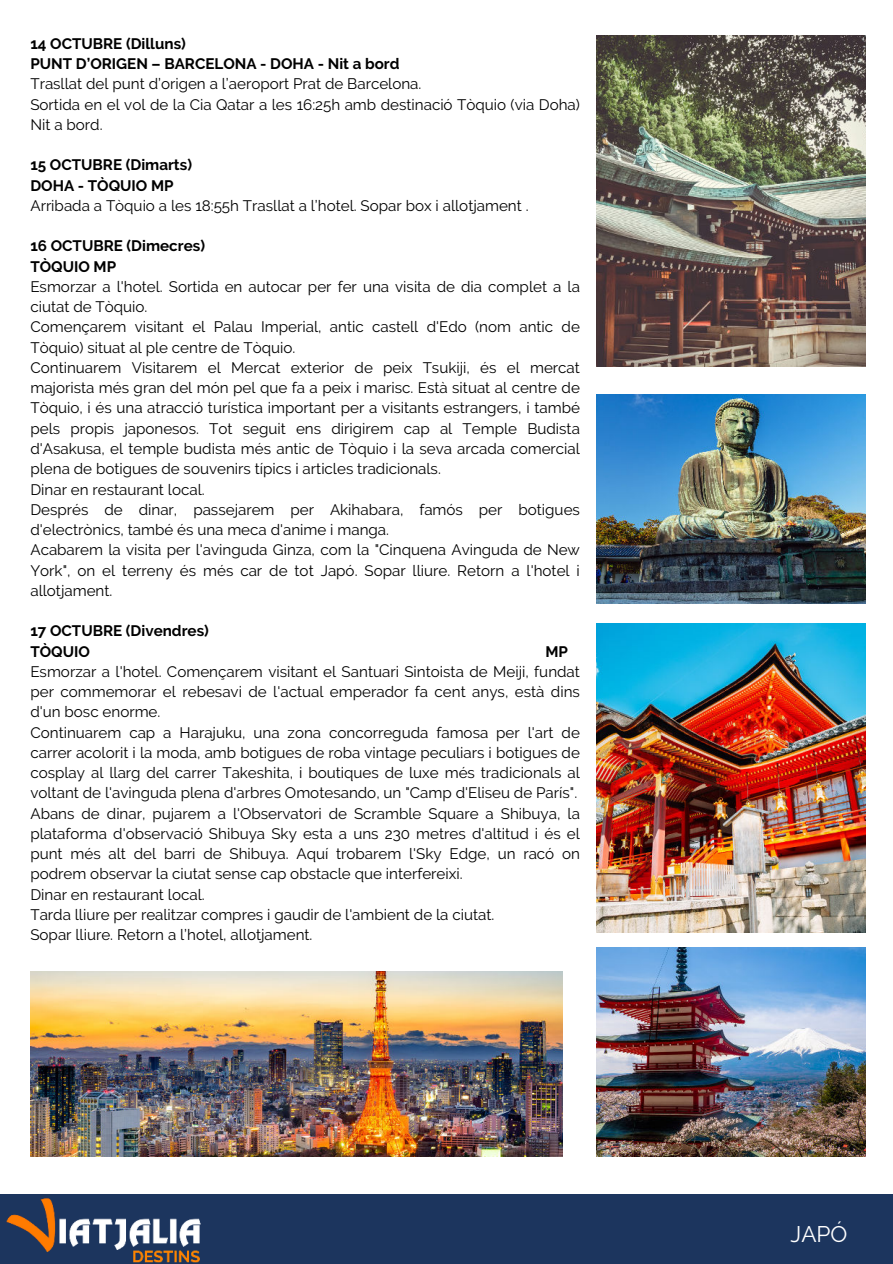
<style>
.page{position:relative;width:893px;height:1264px;background:#fff}
.page>*{position:absolute;margin:0;border:0;box-sizing:border-box;transform-origin:0 0}
.t1{font:22.5px "Raleway";color:#fff}
.t2{font:15.15px/20.2px "Raleway";color:#000}
.t3{font:700 15.15px/20.2px "Raleway";color:#000}
</style>
<div class="page">
<img style="left:597px;top:394px;width:268px;height:210px">
<img style="left:597px;top:623px;width:268px;height:309px">
<div style="left:0;top:1193px;width:892px;height:70px;background:#1c355e"></div>
<img style="left:0;top:1193px;width:222px;height:70px">
<img style="left:597px;top:947px;width:268px;height:209px">
<img style="left:597px;top:36px;width:268px;height:330px">
<img style="left:30px;top:971px;width:533px;height:185px">
<p class="t3" style="left:30px;top:33px;width:370px">14 OCTUBRE (Dilluns)<br>PUNT D’ORIGEN – BARCELONA - DOHA - Nit a bord</p>
<p class="t2" style="left:30px;top:74px;width:551px">Trasllat del punt d’origen a l’aeroport Prat de Barcelona.<br>Sortida en el vol de la Cia Qatar a les 16:25h amb destinació Tòquio (via Doha)<br>Nit a bord.</p>
<p class="t3" style="left:30px;top:155px;width:163px">15 OCTUBRE (Dimarts)<br>DOHA - TÒQUIO MP</p>
<p class="t2" style="left:30px;top:195px;width:499px">Arribada a Tòquio a les 18:55h Trasllat a l’hotel. Sopar box i allotjament .</p>
<p class="t3" style="left:30px;top:236px;width:176px">16 OCTUBRE (Dimecres)<br>TÒQUIO MP</p>
<p class="t2" style="left:30px;top:276px;width:551px">Esmorzar a l'hotel. Sortida en autocar per fer una visita de dia complet a la ciutat de Tòquio.<br>Començarem visitant el Palau Imperial, antic castell d'Edo (nom antic de Tòquio) situat al ple centre de Tòquio.<br>Continuarem Visitarem el Mercat exterior de peix Tsukiji, és el mercat majorista més gran del món pel que fa a peix i marisc. Està situat al centre de Tòquio, i és una atracció turística important per a visitants estrangers, i també pels propis japonesos. Tot seguit ens dirigirem cap al Temple Budista d'Asakusa, el temple budista més antic de Tòquio i la seva arcada comercial plena de botigues de souvenirs típics i articles tradicionals.<br>Dinar en restaurant local.<br>Després de dinar, passejarem per Akihabara, famós per botigues d'electrònics, també és una meca d'anime i manga.<br>Acabarem la visita per l'avinguda Ginza, com la "Cinquena Avinguda de New York", on el terreny és més car de tot Japó. Sopar lliure. Retorn a l'hotel i allotjament.</p>
<p class="t3" style="left:30px;top:621px;width:180px">17 OCTUBRE (Divendres)<br>TÒQUIO</p>
<p class="t3" style="left:545px;top:641px;width:24px">MP</p>
<p class="t2" style="left:30px;top:661px;width:551px">Esmorzar a l'hotel. Començarem visitant el Santuari Sintoista de Meiji, fundat per commemorar el rebesavi de l'actual emperador fa cent anys, està dins d'un bosc enorme.<br>Continuarem cap a Harajuku, una zona concorreguda famosa per l'art de carrer acolorit i la moda, amb botigues de roba vintage peculiars i botigues de cosplay al llarg del carrer Takeshita, i boutiques de luxe més tradicionals al voltant de l'avinguda plena d'arbres Omotesando, un "Camp d'Eliseu de París".<br>Abans de dinar, pujarem a l'Observatori de Scramble Square a Shibuya, la plataforma d'observació Shibuya Sky esta a uns 230 metres d'altitud i és el punt més alt del barri de Shibuya. Aquí trobarem l'Sky Edge, un racó on podrem observar la ciutat sense cap obstacle que interfereixi.<br>Dinar en restaurant local.<br>Tarda lliure per realitzar compres i gaudir de l'ambient de la ciutat.<br>Sopar lliure. Retorn a l’hotel, allotjament.</p>
<h1 class="t1" style="left:790px;top:1221px;width:58px">JAPÓ</h1>
</div>
